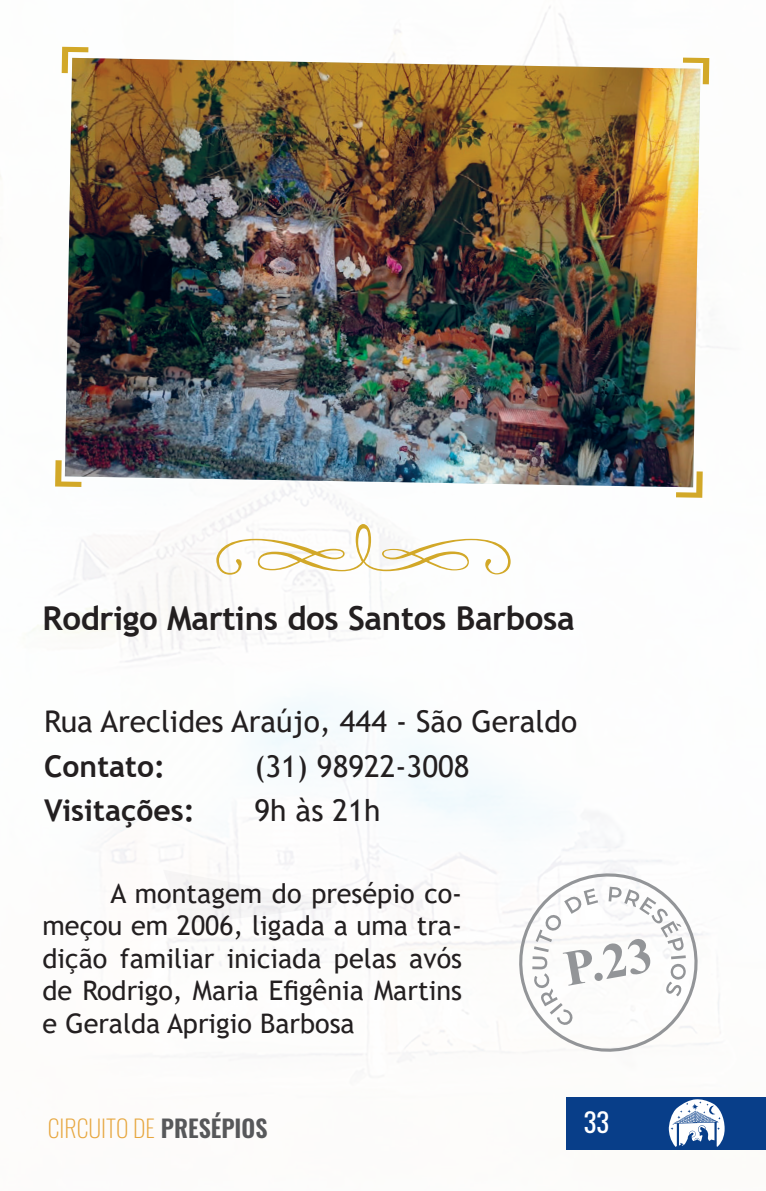
<style>
.page{position:relative;width:766px;height:1191px;background:#fff}
.page>*{position:absolute;margin:0;border:0;box-sizing:border-box;transform-origin:0 0}
.t1{font:700 50.4px "Times New Roman";color:#939598}
.t2{font:700 33px "Trebuchet MS";letter-spacing:-.01em;color:#231f20}
.t3{font:30px "Trebuchet MS";color:#231f20}
.t4{font:700 30px "Trebuchet MS";color:#231f20}
.t5{font:27px/32.4px "Trebuchet MS";color:#231f20;text-align:justify}
.t6{font:26.7px "Oswald";color:#fff}
.t7{font:200 24px "Oswald";color:#e7a63e}
.s1{font-weight:600;color:#57585a}
</style>
<div class="page">
<div style="left:566px;top:1097px;width:199px;height:53px;background:#083e89"></div>
<svg style="left:162px;top:729px;width:500px;height:195px"></svg>
<svg style="left:163px;top:869px;width:174px;height:26px"></svg>
<div style="left:279px;top:736px;width:29px;height:63px;background:#f5fbfd"></div>
<svg style="left:308px;top:729px;width:144px;height:115px"></svg>
<svg style="left:152px;top:895px;width:204px;height:86px"></svg>
<svg style="left:668px;top:1099px;width:56px;height:48px"></svg>
<svg style="left:513px;top:868px;width:189px;height:184px"></svg>
<img style="left:65px;top:58px;width:635px;height:429px">
<svg style="left:62px;top:47px;width:26px;height:26px"></svg>
<svg style="left:682px;top:58px;width:27px;height:26px"></svg>
<img style="left:32px;top:254px;width:479px;height:475px">
<svg style="left:675px;top:471px;width:27px;height:27px"></svg>
<p class="t2" style="left:43px;top:597px;width:533px">Rodrigo Martins dos Santos Barbosa</p>
<p class="t3" style="left:44px;top:703px;width:534px">Rua Areclides Araújo, 444 - São Geraldo</p>
<p class="t4" style="left:44px;top:747px;width:122px">Contato:</p>
<p class="t3" style="left:254px;top:747px;width:216px">(31) 98922-3008</p>
<p class="t4" style="left:44px;top:792px;width:152px">Visitações:</p>
<p class="t3" style="left:254px;top:792px;width:127px">9h às 21h</p>
<p class="t5" style="left:43px;top:877px;width:421px;text-indent:68px">A montagem do presépio co&shy;meçou em 2006, ligada a uma tra&shy;dição familiar iniciada pelas avós de Rodrigo, Maria Efigênia Martins e Geralda Aprigio Barbosa</p>
<h1 class="t1" style="left:558px;top:933px;width:90px;rotate:-10deg">P.23</h1>
<p class="t7" style="left:48px;top:1107px;width:221px">CIRCUITO DE <span class="s1">PRESÉPIOS</span></p>
<p class="t6" style="left:583px;top:1098px;width:27px">33</p>
</div>
